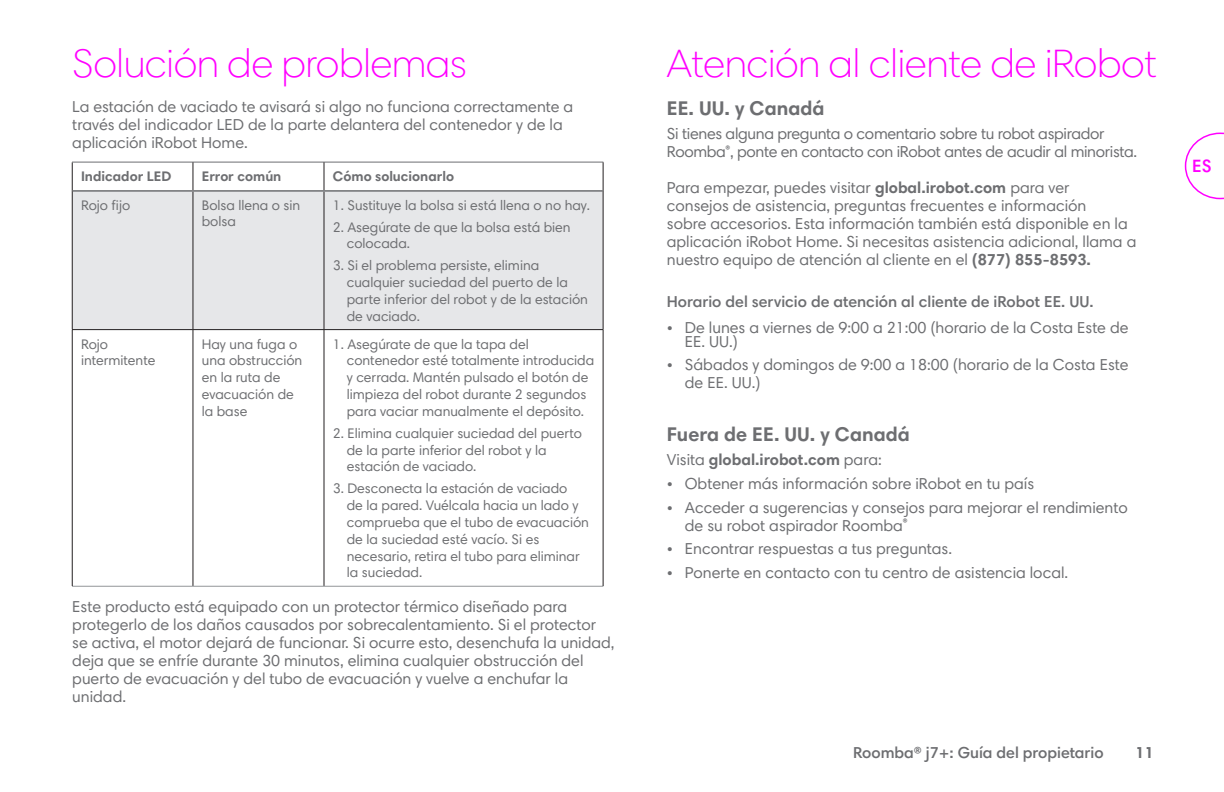
<style>
.page{position:relative;width:1224px;height:792px;background:#fff}
.page>*{position:absolute;margin:0;border:0;box-sizing:border-box;transform-origin:0 0}
.t1{font:300 40px "Harmonia Sans Std";color:#f0f}
.t2{font:700 20px "Harmonia Sans Std";color:#6d6e71}
.t3{font:600 18px "Harmonia Sans Std";color:#f0f}
.t4{font:16px/18px "Harmonia Sans Std";color:#6d6e71}
.t5{font:16px/18px "Harmonia Sans Std";letter-spacing:-.02em;color:#6d6e71}
.t6{font:600 16px "Harmonia Sans Std";color:#6d6e71}
.t7{font:700 16px "Harmonia Sans Std";color:#6d6e71}
.t8{font:14px/16.8px "Harmonia Sans Std";color:#6d6e71}
.t9{font:700 14px "Harmonia Sans Std";color:#6d6e71}
.s1{font-weight:700}
.s2{font-weight:400}
</style>
<div class="page">
<svg style="left:1185px;top:133px;width:39px;height:66px"></svg>
<div style="left:73px;top:192px;width:530px;height:137px;background:#e6e7e9"></div>
<hr style="left:193px;top:192px;width:1px;height:137px;background:#231f20">
<hr style="left:324px;top:192px;width:1px;height:137px;background:#231f20">
<hr style="left:72px;top:329px;width:121px;height:1px;background:#231f20">
<hr style="left:193px;top:329px;width:131px;height:1px;background:#231f20">
<hr style="left:193px;top:330px;width:1px;height:256px;background:#231f20">
<hr style="left:324px;top:329px;width:279px;height:1px;background:#231f20">
<hr style="left:324px;top:330px;width:1px;height:256px;background:#231f20">
<hr style="left:72px;top:586px;width:121px;height:1px;background:#939598">
<hr style="left:193px;top:586px;width:131px;height:1px;background:#939598">
<hr style="left:324px;top:586px;width:279px;height:1px;background:#939598">
<hr style="left:72px;top:191px;width:1px;height:138px;background:#231f20">
<hr style="left:603px;top:191px;width:1px;height:138px;background:#231f20">
<hr style="left:72px;top:330px;width:1px;height:256px;background:#231f20">
<hr style="left:603px;top:330px;width:1px;height:256px;background:#231f20">
<svg style="left:72px;top:163px;width:1px;height:27px"></svg>
<hr style="left:72px;top:162px;width:121px;height:1px;background:#6d6e71">
<hr style="left:193px;top:162px;width:131px;height:1px;background:#6d6e71">
<hr style="left:324px;top:162px;width:279px;height:1px;background:#6d6e71">
<svg style="left:193px;top:162px;width:1px;height:28px"></svg>
<svg style="left:324px;top:162px;width:1px;height:28px"></svg>
<svg style="left:603px;top:162px;width:1px;height:29px"></svg>
<hr style="left:72px;top:190px;width:121px;height:2px;background:#6d6e71">
<hr style="left:193px;top:190px;width:131px;height:2px;background:#6d6e71">
<hr style="left:324px;top:190px;width:279px;height:2px;background:#6d6e71">
<h1 class="t1" style="left:72px;top:42px;width:396px">Solución de problemas</h1>
<h1 class="t1" style="left:667px;top:42px;width:491px">Atención al cliente de iRobot</h1>
<p class="t4" style="left:72px;top:98px;width:503px">La estación de vaciado te avisará si algo no funciona correctamente a través del indicador LED de la parte delantera del contenedor y de la aplicación iRobot Home.</p>
<p class="t2" style="left:667px;top:97px;width:159px">EE. UU. y Canadá</p>
<p class="t5" style="left:667px;top:125px;width:472px">Si tienes alguna pregunta o comentario sobre tu robot aspirador<br>Roomba<sup>®</sup>, ponte en contacto con iRobot antes de acudir al minorista.</p>
<p class="t4" style="left:667px;top:179px;width:471px">Para empezar, puedes visitar <span class="s1">global.irobot.com</span> para ver<br>consejos de asistencia, preguntas frecuentes e información<br>sobre accesorios. Esta información también está disponible en la aplicación iRobot Home. Si necesitas asistencia adicional, llama a nuestro equipo de atención al cliente en el <span class="s1">(877) 855-8593.</span></p>
<p class="t6" style="left:667px;top:293px;width:428px">Horario del servicio de atención al cliente de iRobot EE. UU.</p>
<p class="t4" style="left:685px;top:321px;width:445px;line-height:14px;text-indent:-18px">• De lunes a viernes de 9:00 a 21:00 (horario de la Costa Este de<br>EE. UU.)</p>
<p class="t4" style="left:685px;top:356px;width:445px;text-indent:-18px">• Sábados y domingos de 9:00 a 18:00 (horario de la Costa Este de EE. UU.)</p>
<p class="t2" style="left:667px;top:423px;width:244px">Fuera de EE. UU. y Canadá</p>
<p class="t7" style="left:667px;top:450px;width:216px"><span class="s2">Visita</span> global.irobot.com <span class="s2">para:</span></p>
<p class="t4" style="left:667px;top:475px;width:369px">• Obtener más información sobre iRobot en tu país</p>
<p class="t4" style="left:685px;top:498px;width:444px;text-indent:-18px">• Acceder a sugerencias y consejos para mejorar el rendimiento de su robot aspirador Roomba<sup>®</sup></p>
<p class="t4" style="left:667px;top:540px;width:287px">• Encontrar respuestas a tus preguntas.</p>
<p class="t4" style="left:667px;top:564px;width:403px">• Ponerte en contacto con tu centro de asistencia local.</p>
<p class="t9" style="left:81px;top:168px;width:92px">Indicador LED</p>
<p class="t9" style="left:202px;top:168px;width:81px">Error común</p>
<p class="t9" style="left:333px;top:168px;width:123px">Cómo solucionarlo</p>
<p class="t8" style="left:81px;top:197px;width:51px">Rojo fijo</p>
<p class="t8" style="left:202px;top:197px;width:100px">Bolsa llena o sin bolsa</p>
<p class="t8" style="left:333px;top:197px;width:259px">1. Sustituye la bolsa si está llena o no hay.</p>
<p class="t8" style="left:347px;top:219px;width:225px;text-indent:-14px">2. Asegúrate de que la bolsa está bien colocada.</p>
<p class="t8" style="left:347px;top:258px;width:243px;text-indent:-14px">3. Si el problema persiste, elimina cualquier suciedad del puerto de la parte inferior del robot y de la estación de vaciado.</p>
<p class="t8" style="left:81px;top:336px;width:76px">Rojo intermitente</p>
<p class="t8" style="left:202px;top:336px;width:102px">Hay una fuga o una obstrucción en la ruta de evacuación de la base</p>
<p class="t8" style="left:347px;top:336px;width:249px;text-indent:-14px">1. Asegúrate de que la tapa del contenedor esté totalmente introducida y cerrada. Mantén pulsado el botón de limpieza del robot durante 2 segundos para vaciar manualmente el depósito.</p>
<p class="t8" style="left:347px;top:425px;width:237px;text-indent:-14px">2. Elimina cualquier suciedad del puerto de la parte inferior del robot y la estación de vaciado.</p>
<p class="t8" style="left:347px;top:481px;width:244px;text-indent:-14px">3. Desconecta la estación de vaciado<br>de la pared. Vuélcala hacia un lado y comprueba que el tubo de evacuación de la suciedad esté vacío. Si es necesario, retira el tubo para eliminar la suciedad.</p>
<p class="t4" style="left:72px;top:597px;width:544px">Este producto está equipado con un protector térmico diseñado para protegerlo de los daños causados por sobrecalentamiento. Si el protector se activa, el motor dejará de funcionar. Si ocurre esto, desenchufa la unidad, deja que se enfríe durante 30 minutos, elimina cualquier obstrucción del puerto de evacuación y del tubo de evacuación y vuelve a enchufar la unidad.</p>
<p class="t6" style="left:853px;top:744px;width:252px">Roomba® j7+: Guía del propietario</p>
<p class="t7" style="left:1136px;top:743px;width:20px">11</p>
<p class="t3" style="left:1192px;top:156px;width:21px">ES</p>
</div>
